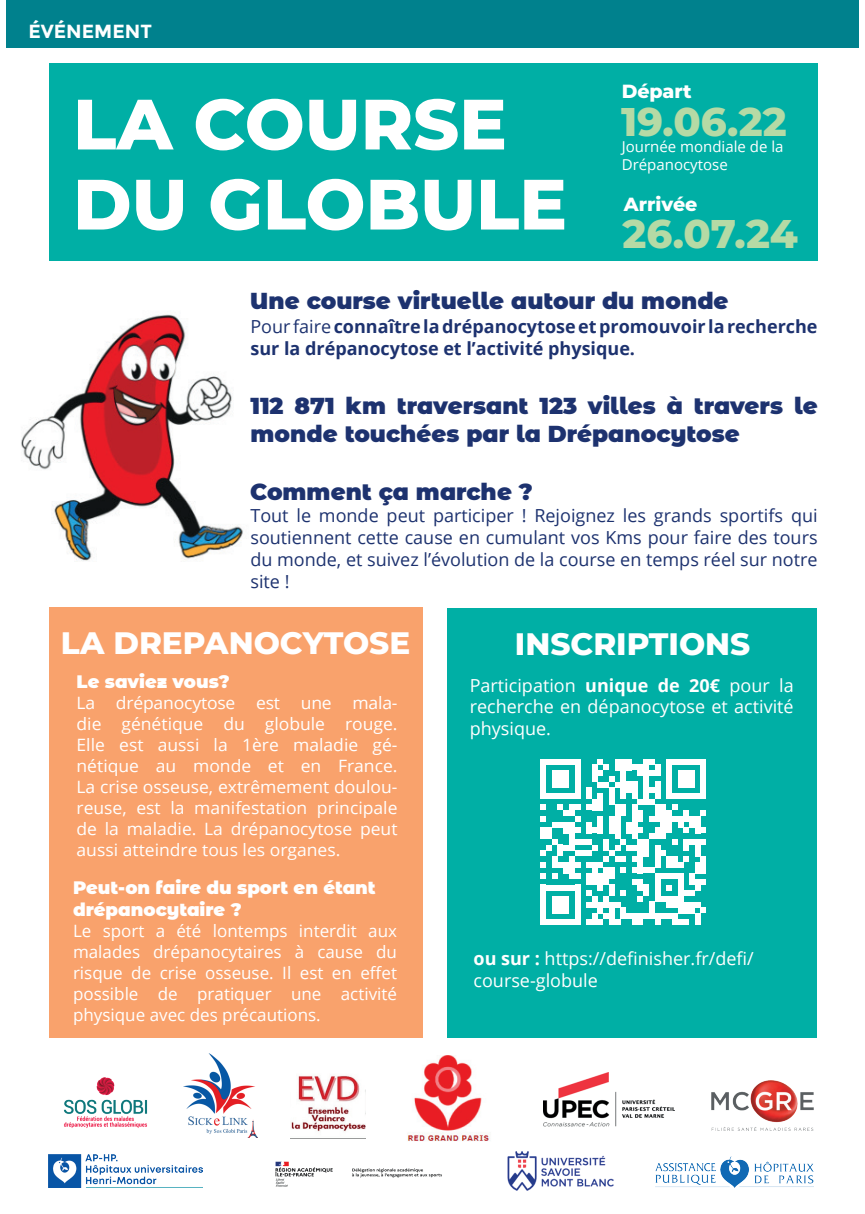
<style>
.page{position:relative;width:865px;height:1214px;background:#fff}
.page>*{position:absolute;margin:0;border:0;box-sizing:border-box;transform-origin:0 0}
.t1{font:800 71px/80px "Montserrat";color:#fff}
.t2{font:800 40px "Montserrat";color:#b5daa5}
.t3{font:800 31px "Montserrat";color:#fff}
.t4{font:900 23px/27.6px "Montserrat Alternates";color:#1d326f}
.t5{font:800 19px "Montserrat";color:#fff}
.t6{font:700 19px "Montserrat";color:#fff}
.t7{font:18px/22px "Open Sans";color:#1d326f;text-align:justify}
.t8{font:18px/21.6px "Open Sans";color:#fff}
.t9{font:700 18px/22px "Open Sans";color:#1d326f}
.t10{font:900 18px/21.6px "Montserrat Alternates";color:#fff}
.t11{font:17px/21px "Open Sans";color:#fff;text-align:justify}
.t12{font:15px/18px "Open Sans";color:#fff}
.s1{font-weight:400}
.s2{font-weight:700}
</style>
<div class="page">
<img style="left:21px;top:314px;width:222px;height:247px">
<div style="left:447px;top:608px;width:369px;height:429px;background:#00afa5"></div>
<div style="left:49px;top:64px;width:768px;height:197px;background:#00afa5"></div>
<div style="left:6px;top:0;width:852px;height:47px;background:#00818d"></div>
<div style="left:49px;top:607px;width:373px;height:430px;background:#f9a26c"></div>
<svg style="left:540px;top:759px;width:166px;height:165px"></svg>
<img style="left:408px;top:1055px;width:82px;height:86px">
<img style="left:49px;top:1154px;width:154px;height:33px">
<img style="left:655px;top:1156px;width:158px;height:30px">
<img style="left:64px;top:1077px;width:84px;height:51px">
<img style="left:543px;top:1072px;width:132px;height:54px">
<img style="left:711px;top:1080px;width:102px;height:50px">
<img style="left:183px;top:1053px;width:75px;height:84px">
<img style="left:507px;top:1151px;width:107px;height:40px">
<img style="left:276px;top:1161px;width:166px;height:26px">
<img style="left:291px;top:1075px;width:74px;height:57px">
<p class="t6" style="left:28px;top:20px;width:125px">ÉVÉNEMENT</p>
<h1 class="t1" style="left:73px;top:82px;width:495px">LA COURSE<br>DU GLOBULE</h1>
<p class="t5" style="left:621px;top:78px;width:71px">Départ</p>
<h2 class="t2" style="left:621px;top:95px;width:167px">19.06.22</h2>
<p class="t12" style="left:621px;top:137px;width:163px">Journée mondiale de la<br>Drépanocytose</p>
<p class="t5" style="left:624px;top:191px;width:75px">Arrivée</p>
<h2 class="t2" style="left:622px;top:207px;width:177px">26.07.24</h2>
<h3 class="t4" style="left:250px;top:286px;width:480px">Une course virtuelle autour du monde</h3>
<p class="t9" style="left:250px;top:315px;width:568px"><span class="s1">Pour faire</span> connaître la drépanocytose et promouvoir la recherche sur la drépanocytose et l’activité physique.</p>
<h3 class="t4" style="left:250px;top:391px;width:568px">112 871 km traversant 123 villes à travers le monde touchées par la Drépanocytose</h3>
<h3 class="t4" style="left:250px;top:476px;width:284px">Comment ça marche ?</h3>
<p class="t7" style="left:250px;top:503px;width:568px">Tout le monde peut participer ! Rejoignez les grands sportifs qui soutiennent cette cause en cumulant vos Kms pour faire des tours du monde, et suivez l’évolution de la course en temps réel sur notre site !</p>
<h3 class="t3" style="left:61px;top:622px;width:351px">LA DREPANOCYTOSE</h3>
<p class="t10" style="left:77px;top:669px;width:154px">Le saviez vous?</p>
<p class="t11" style="left:77px;top:691px;width:322px">La drépanocytose est une mala&shy;die génétique du globule rouge.<br>Elle est aussi la 1ère maladie gé&shy;nétique au monde et en France.<br>La crise osseuse, extrêmement doulou&shy;reuse, est la manifestation principale de la maladie. La drépanocytose peut aussi atteindre tous les organes.</p>
<p class="t10" style="left:73px;top:875px;width:304px">Peut-on faire du sport en étant drépanocytaire ?</p>
<p class="t11" style="left:73px;top:919px;width:325px">Le sport a été lontemps interdit aux malades drépanocytaires à cause du risque de crise osseuse. Il est en effet possible de pratiquer une activité physique avec des précautions.</p>
<h3 class="t3" style="left:515px;top:623px;width:237px">INSCRIPTIONS</h3>
<p class="t8" style="left:469px;top:674px;width:325px;text-align:justify">Participation <span class="s2">unique de 20€</span> pour la recherche en dépanocytose et activité physique.</p>
<p class="t8" style="left:473px;top:947px;width:282px"><span class="s2">ou sur :</span> https://definisher.fr/defi/ course-globule</p>
</div>
